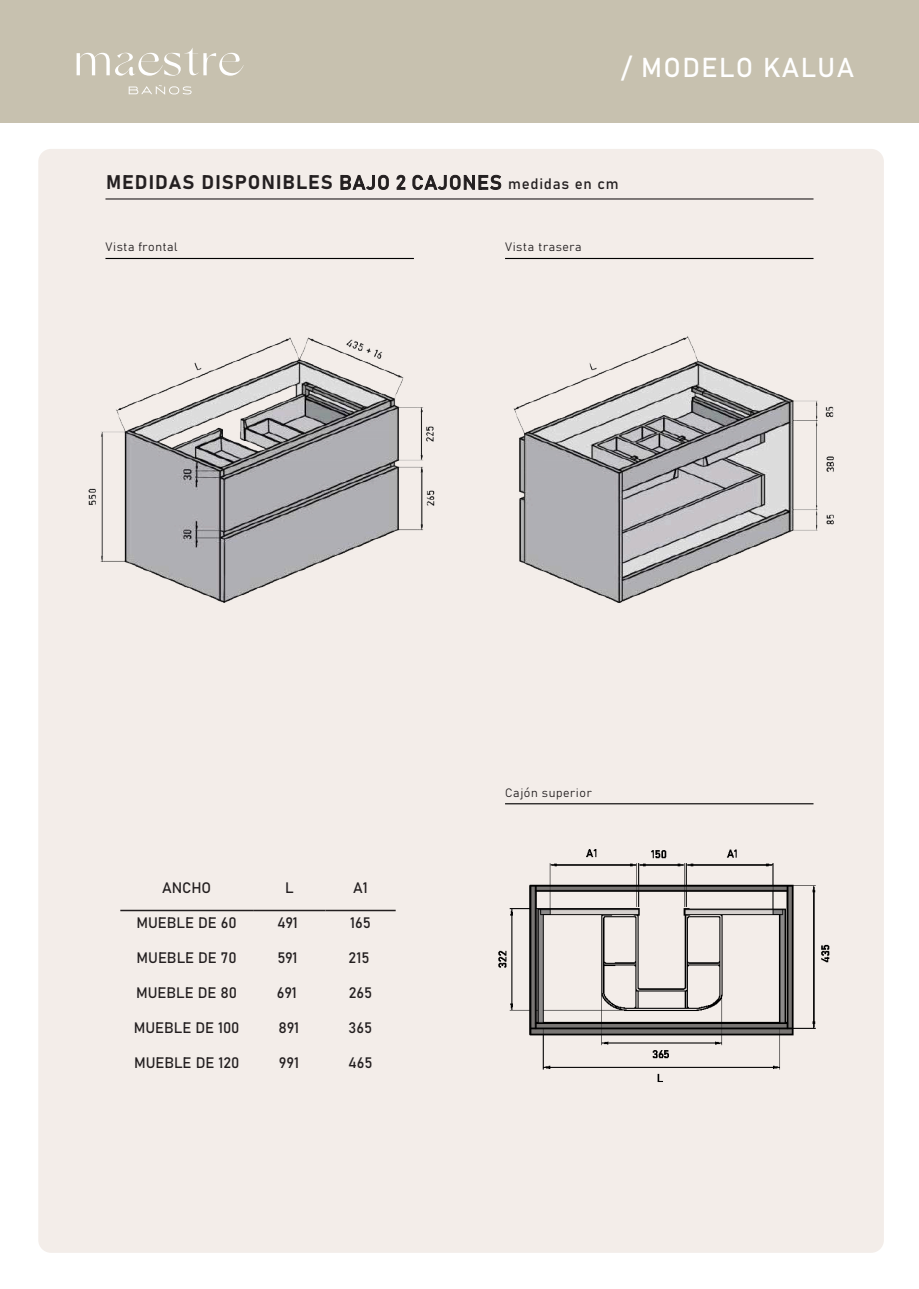
<style>
.page{position:relative;width:919px;height:1289px;background:#fff}
.page>*{position:absolute;margin:0;border:0;box-sizing:border-box;transform-origin:0 0}
.t1{font:27px "Bahnschrift";letter-spacing:.05em;color:#fff}
.t2{font:19.5px "Bahnschrift";letter-spacing:.05em;color:#231f20}
.t3{font:15px "Bahnschrift";color:#231f20}
.t4{font:12px "Bahnschrift";letter-spacing:.05em;color:#231f20}
.s1{font-size:15px}
</style>
<div class="page">
<div style="left:0;top:0;width:918px;height:123px;background:#c7c1af"></div>
<svg style="left:77px;top:48px;width:167px;height:28px"></svg>
<svg style="left:129px;top:85px;width:62px;height:10px"></svg>
<div style="left:38px;top:149px;width:845px;height:1103px;background:#f3ede9;border-radius:13px"></div>
<hr style="left:105px;top:198px;width:708px;height:1px;background:#231f20">
<img style="left:498px;top:849px;width:332px;height:233px">
<hr style="left:105px;top:258px;width:309px;height:1px;background:#000">
<hr style="left:505px;top:258px;width:308px;height:1px;background:#000">
<hr style="left:505px;top:803px;width:308px;height:1px;background:#000">
<img style="left:88px;top:336px;width:746px;height:267px">
<hr style="left:120px;top:909px;width:133px;height:2px;background:#231f20">
<hr style="left:253px;top:909px;width:72px;height:2px;background:#231f20">
<hr style="left:325px;top:909px;width:70px;height:2px;background:#231f20">
<h1 class="t1" style="left:621px;top:47px;width:234px">/ MODELO KALUA</h1>
<h2 class="t2" style="left:106px;top:168px;width:514px">MEDIDAS DISPONIBLES BAJO 2 CAJONES <span class="s1">medidas en cm</span></h2>
<p class="t4" style="left:105px;top:238px;width:74px">Vista frontal</p>
<p class="t4" style="left:505px;top:238px;width:78px">Vista trasera</p>
<p class="t3" style="left:162px;top:876px;width:51px">ANCHO</p>
<p class="t3" style="left:285px;top:876px;width:10px">L</p>
<p class="t3" style="left:353px;top:876px;width:16px">A1</p>
<p class="t3" style="left:277px;top:911px;width:22px">491</p>
<p class="t3" style="left:350px;top:911px;width:22px">165</p>
<p class="t3" style="left:277px;top:946px;width:22px">591</p>
<p class="t3" style="left:348px;top:946px;width:22px">215</p>
<p class="t3" style="left:277px;top:981px;width:21px">691</p>
<p class="t3" style="left:348px;top:981px;width:25px">265</p>
<p class="t3" style="left:278px;top:1016px;width:22px">891</p>
<p class="t3" style="left:348px;top:1016px;width:25px">365</p>
<p class="t3" style="left:136px;top:911px;width:102px">MUEBLE DE 60</p>
<p class="t3" style="left:137px;top:946px;width:102px">MUEBLE DE 70</p>
<p class="t3" style="left:136px;top:981px;width:103px">MUEBLE DE 80</p>
<p class="t3" style="left:134px;top:1016px;width:107px">MUEBLE DE 100</p>
<p class="t3" style="left:134px;top:1051px;width:107px">MUEBLE DE 120</p>
<p class="t3" style="left:279px;top:1051px;width:22px">991</p>
<p class="t3" style="left:348px;top:1051px;width:26px">465</p>
<p class="t4" style="left:505px;top:783px;width:88px">Cajón superior</p>
</div>
